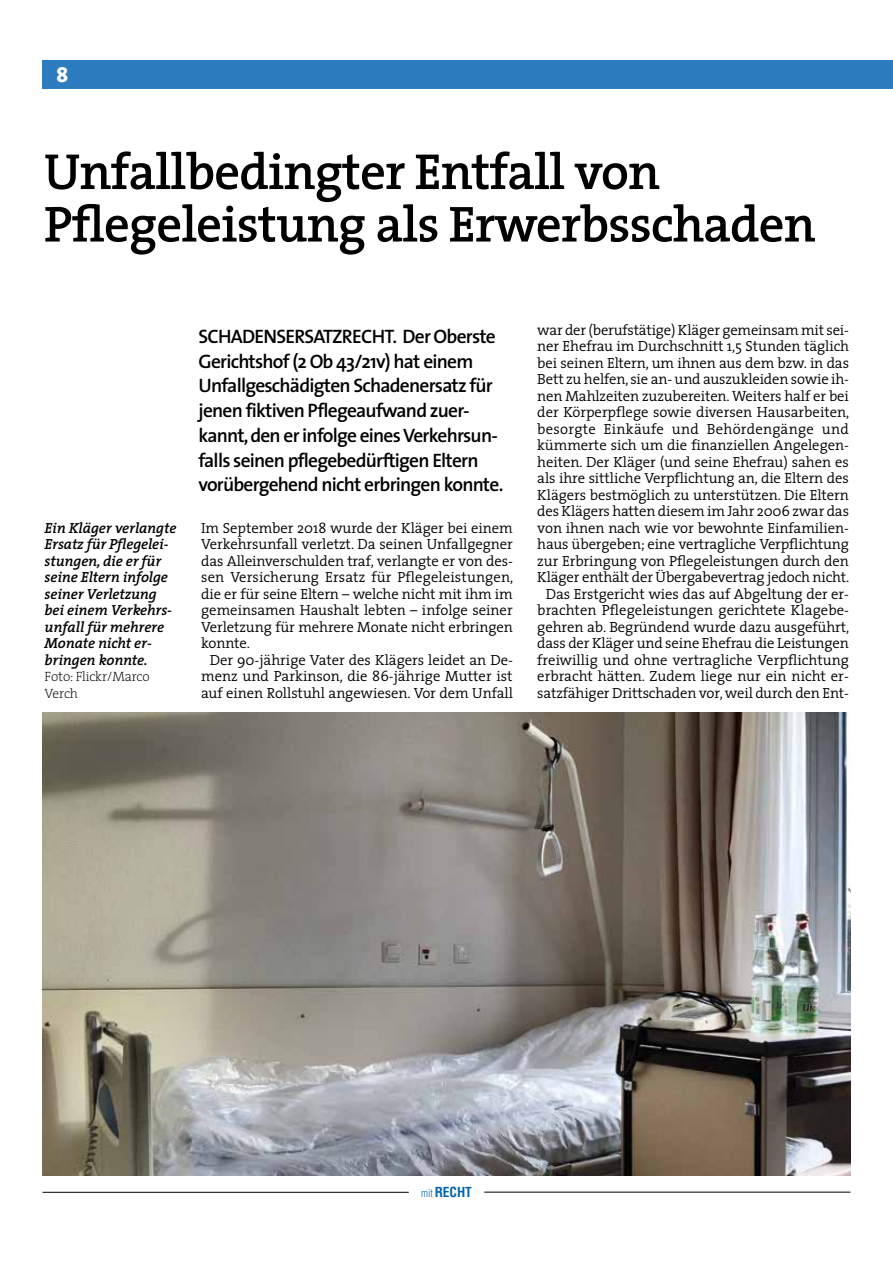
<style>
.page{position:relative;width:893px;height:1263px;background:#fff}
.page>*{position:absolute;margin:0;border:0;box-sizing:border-box;transform-origin:0 0}
.t1{font:600 51px/52.5px "The Serif";letter-spacing:-.02em;color:#000}
.t2{font:800 21px "The Sans";color:#fff}
.t3{font:600 19.5px/24.8px "The Sans";letter-spacing:-.04em;color:#000}
.t4{font:300 14.7px/16.5px "The Serif";letter-spacing:-.005em;color:#000;text-align:center}
.t5{font:italic 600 14.7px/16.5px "The Serif";letter-spacing:-.01em;color:#000}
.t6{font:200 13.5px/16.5px "The Serif";letter-spacing:-.01em;color:#000}
.t7{font:700 condensed 13.5px "Helvetica";color:#0063af}
.s1{font-weight:300;font-size:10.5px}
</style>
<div class="page">
<hr style="left:43px;top:1192px;width:366px;height:1px;background:#000">
<hr style="left:484px;top:1192px;width:366px;height:1px;background:#000">
<div style="left:43px;top:60px;width:850px;height:29px;background:#2e7cc0"></div>
<img style="left:43px;top:712px;width:807px;height:464px">
<h2 class="t2" style="left:57px;top:57px;width:13px">8</h2>
<h1 class="t1" style="left:44px;top:144px;width:773px">Unfallbedingter Entfall von<br>Pflegeleistung als Erwerbsschaden</h1>
<p class="t5" style="left:45px;top:519px;width:133px">Ein Kläger verlangte<br>Ersatz für Pflegelei&shy;stungen, die er für seine Eltern infolge seiner Verletzung bei einem Verkehrs&shy;unfall für mehrere<br>Monate nicht er&shy;bringen konnte.</p>
<p class="t6" style="left:45px;top:668px;width:107px">Foto: Flickr/Marco<br>Verch</p>
<p class="t3" style="left:199px;top:323px;width:306px">SCHADENSERSATZRECHT. Der Oberste Gerichtshof (2 Ob 43/21v) hat einem Unfallgeschädigten Schadenersatz für jenen fiktiven Pflegeaufwand zuer&shy;kannt, den er infolge eines Verkehrsun&shy;falls seinen pflegebedürftigen Eltern vorübergehend nicht erbringen konnte.</p>
<p class="t4" style="left:537px;top:321px;width:314px">war der (berufstätige) Kläger gemeinsam mit sei&shy;ner Ehefrau im Durchschnitt 1,5 Stunden täglich bei seinen Eltern, um ihnen aus dem bzw. in das Bett zu helfen, sie an- und auszukleiden sowie ih&shy;nen Mahlzeiten zuzubereiten. Weiters half er bei der Körperpflege sowie diversen Hausarbeiten, besorgte Einkäufe und Behördengänge und kümmerte sich um die finanziellen Angelegen&shy;heiten. Der Kläger (und seine Ehefrau) sahen es als ihre sittliche Verpflichtung an, die Eltern des Klägers bestmöglich zu unterstützen. Die Eltern des Klägers hatten diesem im Jahr 2006 zwar das von ihnen nach wie vor bewohnte Einfamilien&shy;haus übergeben; eine vertragliche Verpflichtung zur Erbringung von Pflegeleistungen durch den Kläger enthält der Übergabevertrag jedoch nicht.<br>Das Erstgericht wies das auf Abgeltung der er&shy;brachten Pflegeleistungen gerichtete Klagebe&shy;gehren ab. Begründend wurde dazu ausgeführt, dass der Kläger und seine Ehefrau die Leistungen freiwillig und ohne vertragliche Verpflichtung erbracht hätten. Zudem liege nur ein nicht er&shy;satzfähiger Drittschaden vor, weil durch den Ent-</p>
<p class="t4" style="left:201px;top:519px;width:313px">Im September 2018 wurde der Kläger bei einem</p>
<p class="t4" style="left:201px;top:535px;width:313px">Verkehrsunfall verletzt. Da seinen Unfallgegner</p>
<p class="t4" style="left:201px;top:552px;width:313px">das Alleinverschulden traf, verlangte er von des-</p>
<p class="t4" style="left:201px;top:568px;width:314px">sen Versicherung Ersatz für Pflegeleistungen,</p>
<p class="t4" style="left:201px;top:585px;width:313px">die er für seine Eltern – welche nicht mit ihm im</p>
<p class="t4" style="left:201px;top:601px;width:313px">gemeinsamen Haushalt lebten – infolge seiner</p>
<p class="t4" style="left:201px;top:618px;width:313px">Verletzung für mehrere Monate nicht erbringen</p>
<p class="t4" style="left:201px;top:634px;width:50px">konnte.</p>
<p class="t4" style="left:210px;top:651px;width:305px">Der 90-jährige Vater des Klägers leidet an De-</p>
<p class="t4" style="left:201px;top:667px;width:313px">menz und Parkinson, die 86-jährige Mutter ist</p>
<p class="t4" style="left:201px;top:684px;width:313px">auf einen Rollstuhl angewiesen. Vor dem Unfall</p>
<p class="t7" style="left:421px;top:1183px;width:52px"><span class="s1">mit</span> RECHT</p>
</div>
